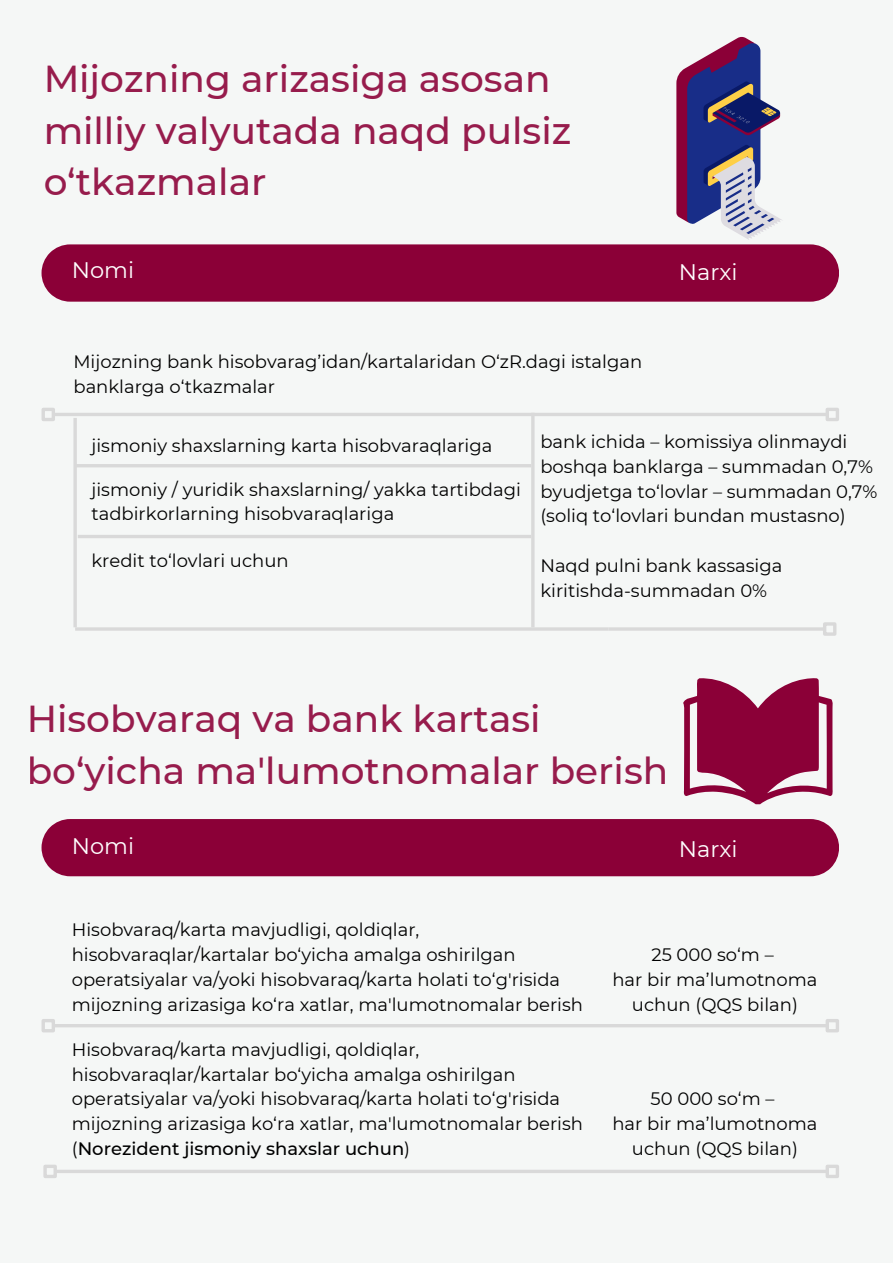
<style>
.page{position:relative;width:893px;height:1264px;background:#fff}
.page>*{position:absolute;margin:0;border:0;box-sizing:border-box;transform-origin:0 0}
.t1{font:500 37.5px/51.8px "Montserrat";color:#8b0037}
.t2{font:22.5px "Montserrat";color:#fff}
.t3{font:18px/24.8px "Montserrat";color:#000}
.s1{font-weight:500}
</style>
<div class="page">
<div style="left:0;top:0;width:892px;height:1262px;background:#f5f7f6"></div>
<div style="left:41px;top:244px;width:798px;height:58px;background:#8b0037"></div>
<hr style="left:54px;top:413px;width:772px;height:3px;background:#d9d9d9">
<div style="left:41px;top:408px;width:14px;height:13px;border:3px solid #d9d9d9"></div>
<div style="left:825px;top:408px;width:14px;height:13px;border:3px solid #d9d9d9"></div>
<hr style="left:73px;top:418px;width:4px;height:209px;background:#d9d9d9">
<hr style="left:74px;top:464px;width:457px;height:3px;background:#d9d9d9">
<div style="left:41px;top:819px;width:798px;height:57px;background:#8b0037"></div>
<hr style="left:54px;top:1024px;width:772px;height:3px;background:#d9d9d9">
<div style="left:41px;top:1018px;width:14px;height:14px;border:3px solid #d9d9d9"></div>
<div style="left:825px;top:1018px;width:14px;height:14px;border:3px solid #d9d9d9"></div>
<hr style="left:78px;top:535px;width:453px;height:3px;background:#d9d9d9">
<hr style="left:75px;top:627px;width:533px;height:3px;background:#d9d9d9">
<hr style="left:531px;top:413px;width:3px;height:214px;background:#d9d9d9">
<hr style="left:608px;top:627px;width:215px;height:3px;background:#d9d9d9">
<div style="left:822px;top:622px;width:14px;height:13px;border:3px solid #d9d9d9"></div>
<svg style="left:683px;top:678px;width:150px;height:126px"></svg>
<svg style="left:676px;top:36px;width:106px;height:204px"></svg>
<hr style="left:57px;top:1170px;width:768px;height:3px;background:#d9d9d9">
<div style="left:43px;top:1164px;width:14px;height:14px;border:3px solid #d9d9d9"></div>
<div style="left:825px;top:1164px;width:14px;height:14px;border:3px solid #d9d9d9"></div>
<h1 class="t1" style="left:43px;top:53px;width:529px">Mijozning arizasiga asosan milliy valyutada naqd pulsiz o‘tkazmalar</h1>
<p class="t2" style="left:72px;top:256px;width:64px">Nomi</p>
<p class="t2" style="left:679px;top:258px;width:60px">Narxi</p>
<p class="t3" style="left:73px;top:349px;width:570px">Mijozning bank hisobvarag’idan/kartalaridan O‘zR.dagi istalgan banklarga o‘tkazmalar</p>
<p class="t3" style="left:91px;top:433px;width:402px">jismoniy shaxslarning karta hisobvaraqlariga</p>
<p class="t3" style="left:91px;top:476px;width:431px">jismoniy / yuridik shaxslarning/ yakka tartibdagi</p>
<p class="t3" style="left:91px;top:501px;width:304px">tadbirkorlarning hisobvaraqlariga</p>
<p class="t3" style="left:91px;top:548px;width:199px">kredit to‘lovlari uchun</p>
<p class="t3" style="left:540px;top:429px;width:308px">bank ichida – komissiya olinmaydi</p>
<p class="t3" style="left:540px;top:454px;width:334px">boshqa banklarga – summadan 0,7%</p>
<p class="t3" style="left:540px;top:479px;width:338px">byudjetga to‘lovlar – summadan 0,7%</p>
<p class="t3" style="left:540px;top:503px;width:307px">(soliq to‘lovlari bundan mustasno)</p>
<p class="t3" style="left:540px;top:553px;width:243px">Naqd pulni bank kassasiga</p>
<p class="t3" style="left:540px;top:577px;width:228px">kiritishda-summadan 0%</p>
<h1 class="t1" style="left:27px;top:692px;width:643px">Hisobvaraq va bank kartasi bo‘yicha ma'lumotnomalar berish</h1>
<p class="t2" style="left:72px;top:832px;width:64px">Nomi</p>
<p class="t2" style="left:679px;top:835px;width:60px">Narxi</p>
<p class="t3" style="left:72px;top:917px;width:512px">Hisobvaraq/karta mavjudligi, qoldiqlar, hisobvaraqlar/kartalar bo‘yicha amalga oshirilgan operatsiyalar va/yoki hisobvaraq/karta holati to‘g'risida mijozning arizasiga ko‘ra xatlar, ma'lumotnomalar berish</p>
<p class="t3" style="left:72px;top:1037px;width:512px">Hisobvaraq/karta mavjudligi, qoldiqlar, hisobvaraqlar/kartalar bo‘yicha amalga oshirilgan operatsiyalar va/yoki hisobvaraq/karta holati to‘g'risida mijozning arizasiga ko‘ra xatlar, ma'lumotnomalar berish (<span class="s1">Norezident jismoniy shaxslar uchun</span>)</p>
<p class="t3" style="left:651px;top:942px;width:124px">25 000 so‘m –</p>
<p class="t3" style="left:612px;top:967px;width:206px;text-align:center">har bir ma’lumotnoma uchun (QQS bilan)</p>
<p class="t3" style="left:650px;top:1086px;width:125px">50 000 so‘m –</p>
<p class="t3" style="left:612px;top:1111px;width:206px;text-align:center">har bir ma’lumotnoma uchun (QQS bilan)</p>
</div>
